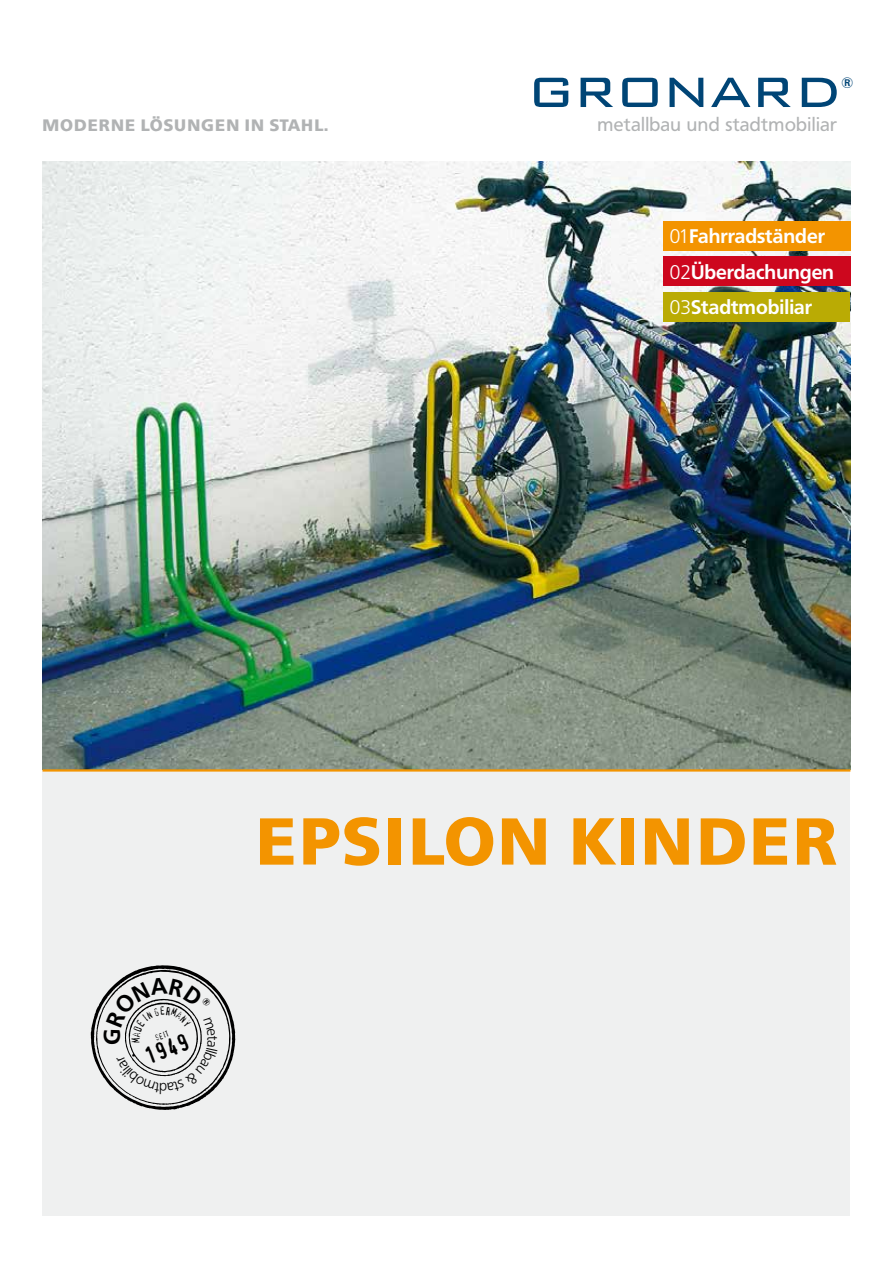
<style>
.page{position:relative;width:893px;height:1263px;background:#fff}
.page>*{position:absolute;margin:0;border:0;box-sizing:border-box;transform-origin:0 0}
.t1{font:900 66px "Frutiger BQ";letter-spacing:.05em;color:#f39400}
.t2{font:23.4px "Confidential";color:#000}
.t3{font:700 19.5px/35.4px "Frutiger BQ";color:#fff}
.t4{font:18.75px "Frutiger BQ";letter-spacing:.02em;color:#b1b3b4}
.t5{font:900 16.5px "Frutiger BQ";letter-spacing:.05em;color:#b1b3b4}
.t6{font:700 15px "Frutiger BQ";color:#004576}
.t7{font:300 14.7px "Frutiger BQ";color:#000}
.t8{font:8.25px "Confidential";color:#000}
.s1{font-weight:300}
</style>
<div class="page">
<div style="left:43px;top:162px;width:807px;height:1054px;background:#eff0f0"></div>
<img style="left:43px;top:162px;width:807px;height:607px">
<svg style="left:534px;top:78px;width:34px;height:29px"></svg>
<svg style="left:581px;top:78px;width:32px;height:29px"></svg>
<svg style="left:622px;top:78px;width:36px;height:29px"></svg>
<svg style="left:669px;top:78px;width:34px;height:29px"></svg>
<svg style="left:711px;top:78px;width:39px;height:29px"></svg>
<svg style="left:758px;top:78px;width:33px;height:29px"></svg>
<svg style="left:802px;top:78px;width:35px;height:29px"></svg>
<hr style="left:43px;top:769px;width:807px;height:3px;background:#f39400">
<div style="left:663px;top:257px;width:187px;height:29px;background:#cd071e"></div>
<div style="left:663px;top:221px;width:187px;height:30px;background:#f39400"></div>
<div style="left:663px;top:292px;width:187px;height:30px;background:#baab04"></div>
<svg style="left:91px;top:965px;width:144px;height:145px"></svg>
<p class="t6" style="left:841px;top:74px;width:14px">®</p>
<p class="t5" style="left:43px;top:116px;width:287px">MODERNE LÖSUNGEN IN STAHL.</p>
<p class="t4" style="left:597px;top:114px;width:241px">metallbau und stadtmobiliar</p>
<p class="t3" style="left:670px;top:219px;width:166px"><span class="s1">01</span>Fahrradständer<br><span class="s1">02</span>Überdachungen<br><span class="s1">03</span>Stadtmobiliar</p>
<h1 class="t1" style="left:256px;top:802px;width:582px">EPSILON KINDER</h1>
<p class="t8" style="left:154px;top:1035px;width:16px;rotate:-20deg">seit</p>
<p class="t2" style="left:142px;top:1048px;width:48px;rotate:-20deg">1949</p>
<p class="t7" style="left:221px;top:1036px;width:6px;rotate:90deg">t</p>
</div>
